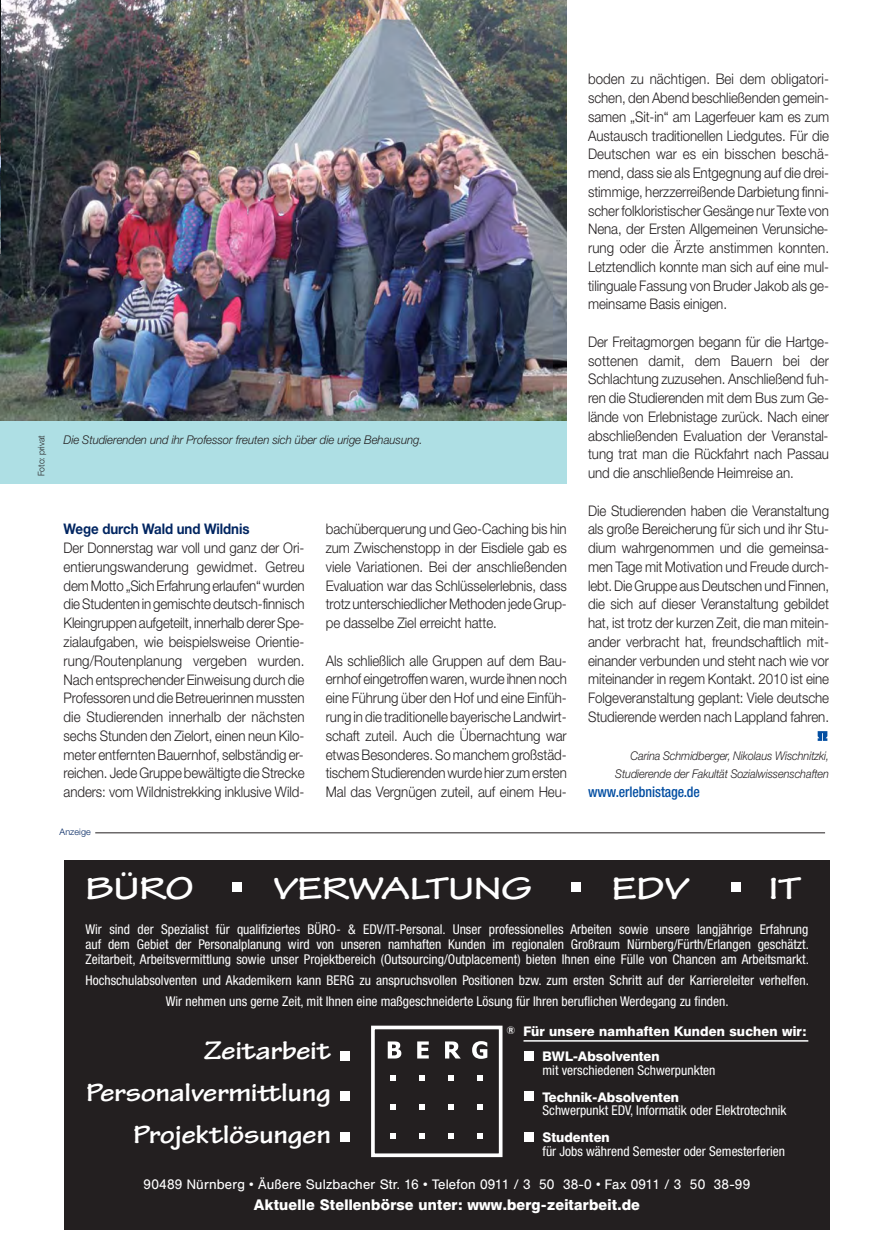
<style>
.page{position:relative;width:893px;height:1259px;background:#fff}
.page>*{position:absolute;margin:0;border:0;box-sizing:border-box;transform-origin:0 0}
.t1{font:33px "Tekton Pro Bold Ext+KMFJQI";letter-spacing:-.015em;color:#fff;scale:1.05 1}
.t2{font:27px/42px "Tekton Pro Bold+WKYNWI";letter-spacing:-.015em;color:#fff;text-align:right;scale:1.15 1}
.t3{font:15px "Helvetica BQ Demi Bold+IWQMWX";letter-spacing:.015em;color:#fff}
.t4{font:300 14.7px/18.8px "Helvetica Neue";letter-spacing:-.005em;color:#231f20;text-align:justify;scale:.91 1}
.t5{font:700 14.7px "Helvetica Neue";letter-spacing:-.005em;color:#002561;scale:.91 1}
.t6{font:500 condensed 14.7px "Helvetica Neue";letter-spacing:-.005em;color:#034ea2;scale:.95 1}
.t7{font:13.5px/15px "Helvetica Neue Condensed+DJZXDE";color:#fff;text-align:justify}
.t8{font:13.5px "Helvetica BQ Demi Bold+IWQMWX";color:#fff}
.t9{font:13.5px "Helvetica BQ Roman+ZZTYXX";letter-spacing:.015em;color:#fff}
.t10{font:italic 300 12px/18.8px "Helvetica Neue";letter-spacing:-.005em;color:#231f20;text-align:right;scale:.91 1}
.t11{font:italic 300 12px "Helvetica Neue";letter-spacing:-.005em;color:#231f20;scale:.95 1}
.t12{font:300 9px "Helvetica Neue";letter-spacing:-.005em;color:#231f20;scale:.95 1}
.t13{font:300 9px "Helvetica Neue";letter-spacing:.01em;color:#002561}
</style>
<div class="page">
<div style="left:0;top:419px;width:567px;height:65px;background:#aedfe4"></div>
<img style="left:0;top:0;width:567px;height:421px">
<img style="left:0;top:0;width:1px;height:253px">
<div style="left:64px;top:860px;width:766px;height:370px;background:#231f20"></div>
<svg style="left:391px;top:1075px;width:5px;height:5px"></svg>
<svg style="left:420px;top:1075px;width:5px;height:5px"></svg>
<svg style="left:449px;top:1075px;width:5px;height:5px"></svg>
<svg style="left:478px;top:1075px;width:5px;height:5px"></svg>
<svg style="left:391px;top:1104px;width:5px;height:5px"></svg>
<svg style="left:420px;top:1104px;width:5px;height:5px"></svg>
<svg style="left:449px;top:1104px;width:5px;height:5px"></svg>
<svg style="left:478px;top:1104px;width:5px;height:5px"></svg>
<svg style="left:391px;top:1133px;width:5px;height:5px"></svg>
<svg style="left:420px;top:1133px;width:5px;height:5px"></svg>
<svg style="left:449px;top:1133px;width:5px;height:5px"></svg>
<svg style="left:478px;top:1133px;width:5px;height:5px"></svg>
<div style="left:371px;top:1025px;width:131px;height:132px;border:4px solid #fff"></div>
<svg style="left:388px;top:1041px;width:13px;height:17px"></svg>
<svg style="left:417px;top:1041px;width:12px;height:17px"></svg>
<svg style="left:445px;top:1041px;width:16px;height:17px"></svg>
<svg style="left:472px;top:1041px;width:15px;height:18px"></svg>
<div style="left:232px;top:882px;width:9px;height:10px;background:#fff"></div>
<div style="left:571px;top:882px;width:9px;height:10px;background:#fff"></div>
<div style="left:731px;top:882px;width:9px;height:10px;background:#fff"></div>
<div style="left:340px;top:1051px;width:9px;height:9px;background:#fff"></div>
<div style="left:340px;top:1091px;width:9px;height:9px;background:#fff"></div>
<div style="left:340px;top:1132px;width:9px;height:9px;background:#fff"></div>
<div style="left:524px;top:1051px;width:9px;height:9px;background:#fff"></div>
<div style="left:524px;top:1091px;width:9px;height:9px;background:#fff"></div>
<div style="left:524px;top:1132px;width:9px;height:9px;background:#fff"></div>
<hr style="left:523px;top:1040px;width:285px;height:1px;background:#fff">
<hr style="left:95px;top:832px;width:730px;height:1px;background:#231f20">
<svg style="left:818px;top:731px;width:9px;height:10px"></svg>
<p class="t12" style="left:38px;top:476px;width:45px;rotate:-90deg">Foto: privat</p>
<p class="t11" style="left:64px;top:435px;width:379px">Die Studierenden und ihr Professor freuten sich über die urige Behausung.</p>
<p class="t5" style="left:64px;top:524px;width:206px">Wege durch Wald und Wildnis</p>
<p class="t4" style="left:64px;top:540px;width:266px">Der Donnerstag war voll und ganz der Ori&shy;entierungswanderung gewidmet. Getreu dem Motto „Sich Erfahrung erlaufen“ wurden die Studenten in gemischte deutsch-finnisch Kleingruppen aufgeteilt, innerhalb derer Spe&shy;zialaufgaben, wie beispielsweise Orientie&shy;rung/Routenplanung vergeben wurden.<br>Nach entsprechender Einweisung durch die Professoren und die Betreuerinnen mussten die Studierenden innerhalb der nächsten sechs Stunden den Zielort, einen neun Kilo&shy;meter entfernten Bauernhof, selbständig er&shy;reichen. Jede Gruppe bewältigte die Strecke anders: vom Wildnistrekking inklusive Wild-</p>
<p class="t13" style="left:60px;top:828px;width:33px">Anzeige</p>
<p class="t4" style="left:326px;top:521px;width:266px">bachüberquerung und Geo-Caching bis hin zum Zwischenstopp in der Eisdiele gab es viele Variationen. Bei der anschließenden Evaluation war das Schlüsselerlebnis, dass trotz unterschiedlicher Methoden jede Grup&shy;pe dasselbe Ziel erreicht hatte.</p>
<p class="t4" style="left:326px;top:652px;width:266px">Als schließlich alle Gruppen auf dem Bau&shy;ernhof eingetroffen waren, wurde ihnen noch eine Führung über den Hof und eine Einfüh&shy;rung in die traditionelle bayerische Landwirt&shy;schaft zuteil. Auch die Übernachtung war etwas Besonderes. So manchem großstäd&shy;tischem Studierenden wurde hier zum ersten Mal das Vergnügen zuteil, auf einem Heu-</p>
<p class="t4" style="left:588px;top:71px;width:266px">boden zu nächtigen. Bei dem obligatori&shy;schen, den Abend beschließenden gemein&shy;samen „Sit-in“ am Lagerfeuer kam es zum Austausch traditionellen Liedgutes. Für die Deutschen war es ein bisschen beschä&shy;mend, dass sie als Entgegnung auf die drei&shy;stimmige, herzzerreißende Darbietung finni&shy;scher folkloristischer Gesänge nur Texte von Nena, der Ersten Allgemeinen Verunsiche&shy;rung oder die Ärzte anstimmen konnten.<br>Letztendlich konnte man sich auf eine mul&shy;tilinguale Fassung von Bruder Jakob als ge&shy;meinsame Basis einigen.</p>
<p class="t4" style="left:588px;top:334px;width:266px">Der Freitagmorgen begann für die Hartge&shy;sottenen damit, dem Bauern bei der Schlachtung zuzusehen. Anschließend fuh&shy;ren die Studierenden mit dem Bus zum Ge&shy;lände von Erlebnistage zurück. Nach einer abschließenden Evaluation der Veranstal&shy;tung trat man die Rückfahrt nach Passau und die anschließende Heimreise an.</p>
<p class="t4" style="left:588px;top:502px;width:266px">Die Studierenden haben die Veranstaltung als große Bereicherung für sich und ihr Stu&shy;dium wahrgenommen und die gemeinsa&shy;men Tage mit Motivation und Freude durch&shy;lebt. Die Gruppe aus Deutschen und Finnen, die sich auf dieser Veranstaltung gebildet hat, ist trotz der kurzen Zeit, die man mitein&shy;ander verbracht hat, freundschaftlich mit&shy;einander verbunden und steht nach wie vor miteinander in regem Kontakt. 2010 ist eine Folgeveranstaltung geplant: Viele deutsche Studierende werden nach Lappland fahren.</p>
<p class="t10" style="left:615px;top:747px;width:236px">Carina Schmidberger, Nikolaus Wischnitzki,<br>Studierende der Fakultät Sozialwissenschaften</p>
<p class="t6" style="left:588px;top:786px;width:119px">www.erlebnistage.de</p>
<h1 class="t1" style="left:85px;top:868px;width:105px">BÜRO</h1>
<h1 class="t1" style="left:273px;top:868px;width:248px">VERWALTUNG</h1>
<h1 class="t1" style="left:612px;top:868px;width:75px">EDV</h1>
<h1 class="t1" style="left:769px;top:868px;width:32px">IT</h1>
<p class="t7" style="left:85px;top:923px;width:725px">Wir sind der Spezialist für qualifiziertes BÜRO- &amp; EDV/IT-Personal. Unser professionelles Arbeiten sowie unsere langjährige Erfahrung auf dem Gebiet der Personalplanung wird von unseren namhaften Kunden im regionalen Großraum Nürnberg/Fürth/Erlangen geschätzt.<br>Zeitarbeit, Arbeitsvermittlung sowie unser Projektbereich (Outsourcing/Outplacement) bieten Ihnen eine Fülle von Chancen am Arbeitsmarkt.</p>
<p class="t7" style="left:85px;top:971px;width:725px;line-height:21px;text-align:center">Hochschulabsolventen und Akademikern kann BERG zu anspruchsvollen Positionen bzw. zum ersten Schritt auf der Karriereleiter verhelfen.<br>Wir nehmen uns gerne Zeit, mit Ihnen eine maßgeschneiderte Lösung für Ihren beruflichen Werdegang zu finden.</p>
<p class="t8" style="left:506px;top:1027px;width:301px"><sup>®</sup> Für unsere namhaften Kunden suchen wir:</p>
<h2 class="t2" style="left:86px;top:1029px;width:214px">Zeitarbeit<br>Personalvermittlung<br>Projektlösungen</h2>
<p class="t8" style="left:542px;top:1052px;width:119px">BWL-Absolventen</p>
<p class="t7" style="left:542px;top:1063px;width:174px">mit verschiedenen Schwerpunkten</p>
<p class="t8" style="left:542px;top:1092px;width:138px">Technik-Absolventen</p>
<p class="t7" style="left:542px;top:1104px;width:245px">Schwerpunkt EDV, Informatik oder Elektrotechnik</p>
<p class="t8" style="left:542px;top:1133px;width:69px">Studenten</p>
<p class="t7" style="left:542px;top:1144px;width:244px">für Jobs während Semester oder Semesterferien</p>
<p class="t9" style="left:144px;top:1176px;width:608px">90489 Nürnberg • Äußere Sulzbacher Str. 16 • Telefon 0911 / 3 50 38-0 • Fax 0911 / 3 50 38-99</p>
<p class="t3" style="left:254px;top:1200px;width:388px">Aktuelle Stellenbörse unter: www.berg-zeitarbeit.de</p>
</div>
